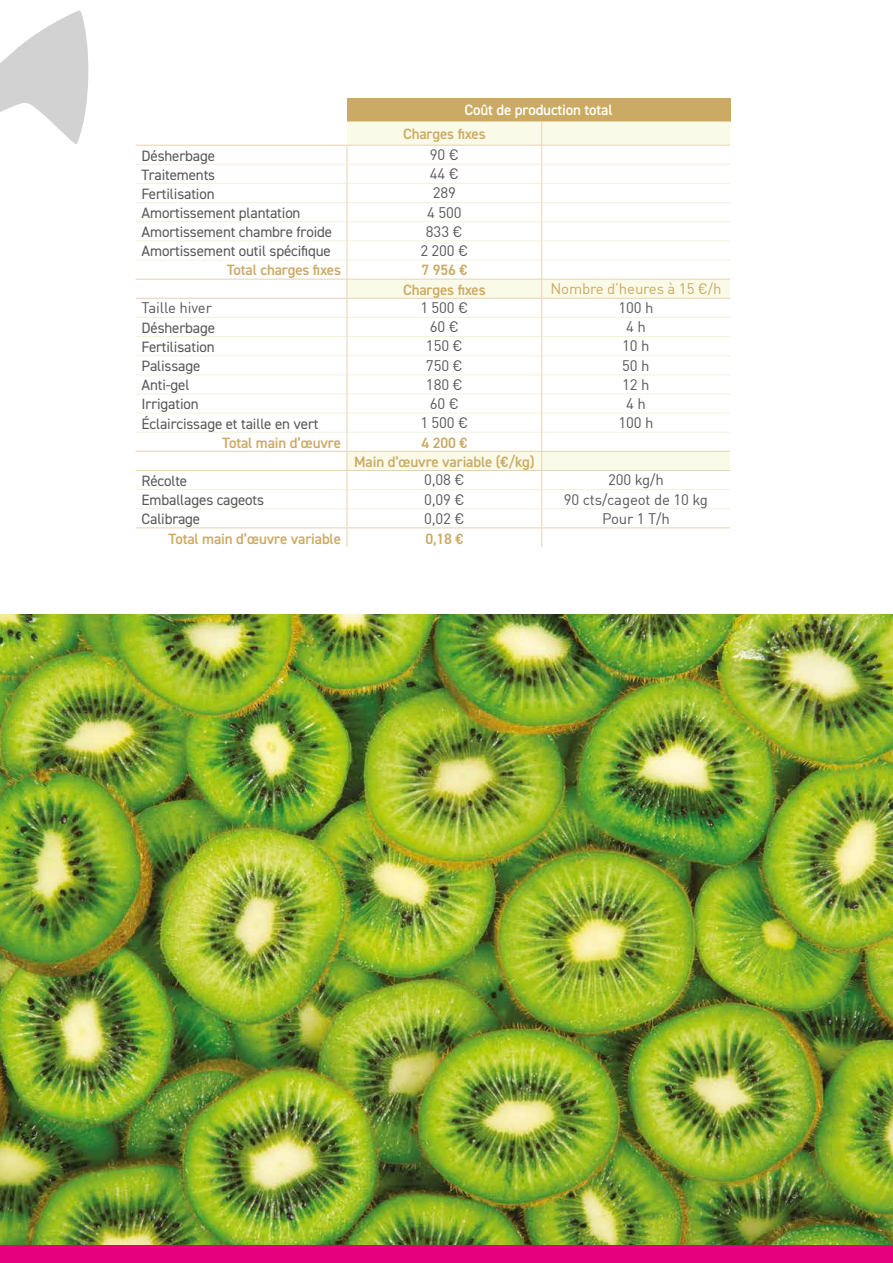
<style>
.page{position:relative;width:893px;height:1263px;background:#fff}
.page>*{position:absolute;margin:0;border:0;box-sizing:border-box;transform-origin:0 0}
.t1{font:15px "DIN2014";letter-spacing:-.01em;color:#575756}
.t2{font:15px "DIN";letter-spacing:-.01em;color:#575756}
.t3{font:600 15px/19.2px "DIN2014";letter-spacing:-.01em;color:#cbaa63;text-align:center}
.t4{font:600 15px "DIN2014";letter-spacing:-.01em;color:#fff}
.t5{font:15px "DIN";letter-spacing:-.01em;color:#cbaa63}
</style>
<div class="page">
<img style="left:0;top:614px;width:893px;height:630px">
<div style="left:347px;top:98px;width:383px;height:23px;background:#cbaa63"></div>
<svg style="left:347px;top:121px;width:383px;height:24px;background:#f8f7e4"></svg>
<svg style="left:136px;top:146px;width:594px;height:401px"></svg>
<svg style="left:136px;top:280px;width:211px;height:267px"></svg>
<hr style="left:347px;top:183px;width:194px;height:1px;background:#eff4dc">
<hr style="left:542px;top:183px;width:188px;height:1px;background:#eff4dc">
<hr style="left:347px;top:202px;width:194px;height:1px;background:#eff4dc">
<hr style="left:542px;top:202px;width:188px;height:1px;background:#eff4dc">
<hr style="left:347px;top:221px;width:194px;height:1px;background:#eff4dc">
<hr style="left:542px;top:221px;width:188px;height:1px;background:#eff4dc">
<hr style="left:347px;top:240px;width:194px;height:1px;background:#eff4dc">
<hr style="left:542px;top:240px;width:188px;height:1px;background:#eff4dc">
<hr style="left:347px;top:260px;width:194px;height:1px;background:#eff4dc">
<hr style="left:542px;top:260px;width:188px;height:1px;background:#eff4dc">
<hr style="left:347px;top:317px;width:194px;height:1px;background:#eff4dc">
<hr style="left:542px;top:317px;width:188px;height:1px;background:#eff4dc">
<hr style="left:347px;top:336px;width:194px;height:1px;background:#eff4dc">
<hr style="left:542px;top:336px;width:188px;height:1px;background:#eff4dc">
<hr style="left:347px;top:355px;width:194px;height:1px;background:#eff4dc">
<hr style="left:542px;top:355px;width:188px;height:1px;background:#eff4dc">
<hr style="left:347px;top:374px;width:194px;height:1px;background:#eff4dc">
<hr style="left:542px;top:374px;width:188px;height:1px;background:#eff4dc">
<hr style="left:347px;top:394px;width:194px;height:1px;background:#eff4dc">
<hr style="left:542px;top:394px;width:188px;height:1px;background:#eff4dc">
<hr style="left:347px;top:413px;width:194px;height:1px;background:#eff4dc">
<hr style="left:542px;top:413px;width:188px;height:1px;background:#eff4dc">
<hr style="left:347px;top:432px;width:194px;height:1px;background:#eff4dc">
<hr style="left:542px;top:432px;width:188px;height:1px;background:#eff4dc">
<hr style="left:347px;top:489px;width:194px;height:1px;background:#eff4dc">
<hr style="left:542px;top:489px;width:188px;height:1px;background:#eff4dc">
<hr style="left:347px;top:508px;width:194px;height:1px;background:#eff4dc">
<hr style="left:542px;top:508px;width:188px;height:1px;background:#eff4dc">
<hr style="left:136px;top:183px;width:211px;height:1px;background:#eff4dc">
<hr style="left:136px;top:202px;width:211px;height:1px;background:#eff4dc">
<hr style="left:136px;top:221px;width:211px;height:1px;background:#eff4dc">
<hr style="left:136px;top:240px;width:211px;height:1px;background:#eff4dc">
<hr style="left:136px;top:260px;width:211px;height:1px;background:#eff4dc">
<hr style="left:136px;top:317px;width:211px;height:1px;background:#eff4dc">
<hr style="left:136px;top:336px;width:211px;height:1px;background:#eff4dc">
<hr style="left:136px;top:355px;width:211px;height:1px;background:#eff4dc">
<hr style="left:136px;top:374px;width:211px;height:1px;background:#eff4dc">
<hr style="left:136px;top:394px;width:211px;height:1px;background:#eff4dc">
<hr style="left:136px;top:413px;width:211px;height:1px;background:#eff4dc">
<hr style="left:136px;top:432px;width:211px;height:1px;background:#eff4dc">
<hr style="left:136px;top:489px;width:211px;height:1px;background:#eff4dc">
<hr style="left:136px;top:508px;width:211px;height:1px;background:#eff4dc">
<svg style="left:347px;top:146px;width:1px;height:401px"></svg>
<hr style="left:136px;top:164px;width:211px;height:1px;background:#f5ede0">
<hr style="left:347px;top:164px;width:195px;height:1px;background:#f5ede0">
<hr style="left:542px;top:164px;width:188px;height:1px;background:#f5ede0">
<hr style="left:136px;top:145px;width:211px;height:1px;background:#e5d3b1">
<hr style="left:347px;top:145px;width:195px;height:1px;background:#e5d3b1">
<hr style="left:542px;top:145px;width:188px;height:1px;background:#e5d3b1">
<hr style="left:136px;top:279px;width:211px;height:1px;background:#e5d3b1">
<hr style="left:347px;top:279px;width:195px;height:1px;background:#e5d3b1">
<hr style="left:542px;top:279px;width:188px;height:1px;background:#e5d3b1">
<hr style="left:136px;top:298px;width:211px;height:1px;background:#e5d3b1">
<hr style="left:347px;top:298px;width:195px;height:1px;background:#e5d3b1">
<hr style="left:542px;top:298px;width:188px;height:1px;background:#e5d3b1">
<hr style="left:136px;top:470px;width:211px;height:1px;background:#e5d3b1">
<hr style="left:347px;top:470px;width:195px;height:1px;background:#e5d3b1">
<hr style="left:542px;top:470px;width:188px;height:1px;background:#e5d3b1">
<hr style="left:136px;top:527px;width:211px;height:1px;background:#e5d3b1">
<hr style="left:347px;top:527px;width:195px;height:1px;background:#e5d3b1">
<hr style="left:542px;top:527px;width:188px;height:1px;background:#e5d3b1">
<hr style="left:136px;top:451px;width:211px;height:1px;background:#e5d3b1">
<hr style="left:347px;top:451px;width:195px;height:1px;background:#e5d3b1">
<hr style="left:542px;top:451px;width:188px;height:1px;background:#e5d3b1">
<svg style="left:541px;top:121px;width:1px;height:426px"></svg>
<svg style="left:0;top:11px;width:88px;height:133px"></svg>
<div style="left:0;top:1244px;width:893px;height:19px;background:#e6007d"></div>
<p class="t4" style="left:464px;top:100px;width:150px">Coût de production total</p>
<p class="t3" style="left:403px;top:124px;width:84px">Charges fixes</p>
<p class="t1" style="left:142px;top:146px;width:75px">Désherbage</p>
<p class="t2" style="left:430px;top:145px;width:31px">90 €</p>
<p class="t1" style="left:142px;top:165px;width:75px">Traitements</p>
<p class="t2" style="left:430px;top:164px;width:31px">44 €</p>
<p class="t1" style="left:142px;top:184px;width:74px">Fertilisation</p>
<p class="t2" style="left:433px;top:184px;width:25px">289</p>
<p class="t1" style="left:142px;top:203px;width:160px">Amortissement plantation</p>
<p class="t2" style="left:427px;top:203px;width:36px">4 500</p>
<p class="t1" style="left:142px;top:223px;width:192px">Amortissement chambre froide</p>
<p class="t2" style="left:426px;top:222px;width:38px">833 €</p>
<p class="t1" style="left:142px;top:242px;width:191px">Amortissement outil spécifique</p>
<p class="t2" style="left:420px;top:241px;width:50px">2 200 €</p>
<p class="t3" style="left:227px;top:260px;width:116px">Total charges fixes</p>
<p class="t3" style="left:403px;top:260px;width:84px">7 956 €<br>Charges fixes</p>
<p class="t5" style="left:550px;top:279px;width:173px">Nombre d’heures à 15 €/h</p>
<p class="t2" style="left:142px;top:298px;width:72px">Taille hiver</p>
<p class="t2" style="left:420px;top:298px;width:50px">1 500 €</p>
<p class="t2" style="left:618px;top:298px;width:37px">100 h</p>
<p class="t1" style="left:142px;top:318px;width:75px">Désherbage</p>
<p class="t2" style="left:430px;top:318px;width:31px">60 €</p>
<p class="t2" style="left:626px;top:318px;width:21px">4h</p>
<p class="t1" style="left:142px;top:337px;width:74px">Fertilisation</p>
<p class="t2" style="left:426px;top:337px;width:38px">150 €</p>
<p class="t2" style="left:622px;top:337px;width:29px">10 h</p>
<p class="t1" style="left:142px;top:357px;width:60px">Palissage</p>
<p class="t2" style="left:426px;top:356px;width:38px">750 €</p>
<p class="t2" style="left:622px;top:356px;width:29px">50 h</p>
<p class="t1" style="left:142px;top:376px;width:49px">Anti-gel</p>
<p class="t2" style="left:426px;top:375px;width:38px">180 €</p>
<p class="t2" style="left:622px;top:375px;width:29px">12 h</p>
<p class="t1" style="left:142px;top:395px;width:59px">Irrigation</p>
<p class="t2" style="left:430px;top:394px;width:31px">60 €</p>
<p class="t2" style="left:626px;top:394px;width:21px">4h</p>
<p class="t1" style="left:142px;top:414px;width:178px">Éclaircissage et taille en vert</p>
<p class="t2" style="left:420px;top:413px;width:50px">1 500 €</p>
<p class="t2" style="left:618px;top:413px;width:37px">100 h</p>
<p class="t3" style="left:222px;top:432px;width:120px">Total main d’œuvre</p>
<p class="t3" style="left:354px;top:432px;width:182px">4 200 €<br>Main d’œuvre variable (€/kg)</p>
<p class="t1" style="left:142px;top:471px;width:47px">Récolte</p>
<p class="t2" style="left:424px;top:471px;width:42px">0,08 €</p>
<p class="t2" style="left:608px;top:471px;width:57px">200 kg/h</p>
<p class="t1" style="left:142px;top:490px;width:124px">Emballages cageots</p>
<p class="t2" style="left:424px;top:490px;width:42px">0,09 €</p>
<p class="t2" style="left:564px;top:490px;width:146px">90 cts/cageot de 10 kg</p>
<p class="t1" style="left:142px;top:510px;width:60px">Calibrage</p>
<p class="t2" style="left:424px;top:509px;width:42px">0,02 €</p>
<p class="t2" style="left:602px;top:509px;width:69px">Pour 1 T/h</p>
<p class="t3" style="left:169px;top:528px;width:174px">Total main d’œuvre variable</p>
<p class="t3" style="left:425px;top:528px;width:39px">0,18 €</p>
</div>
